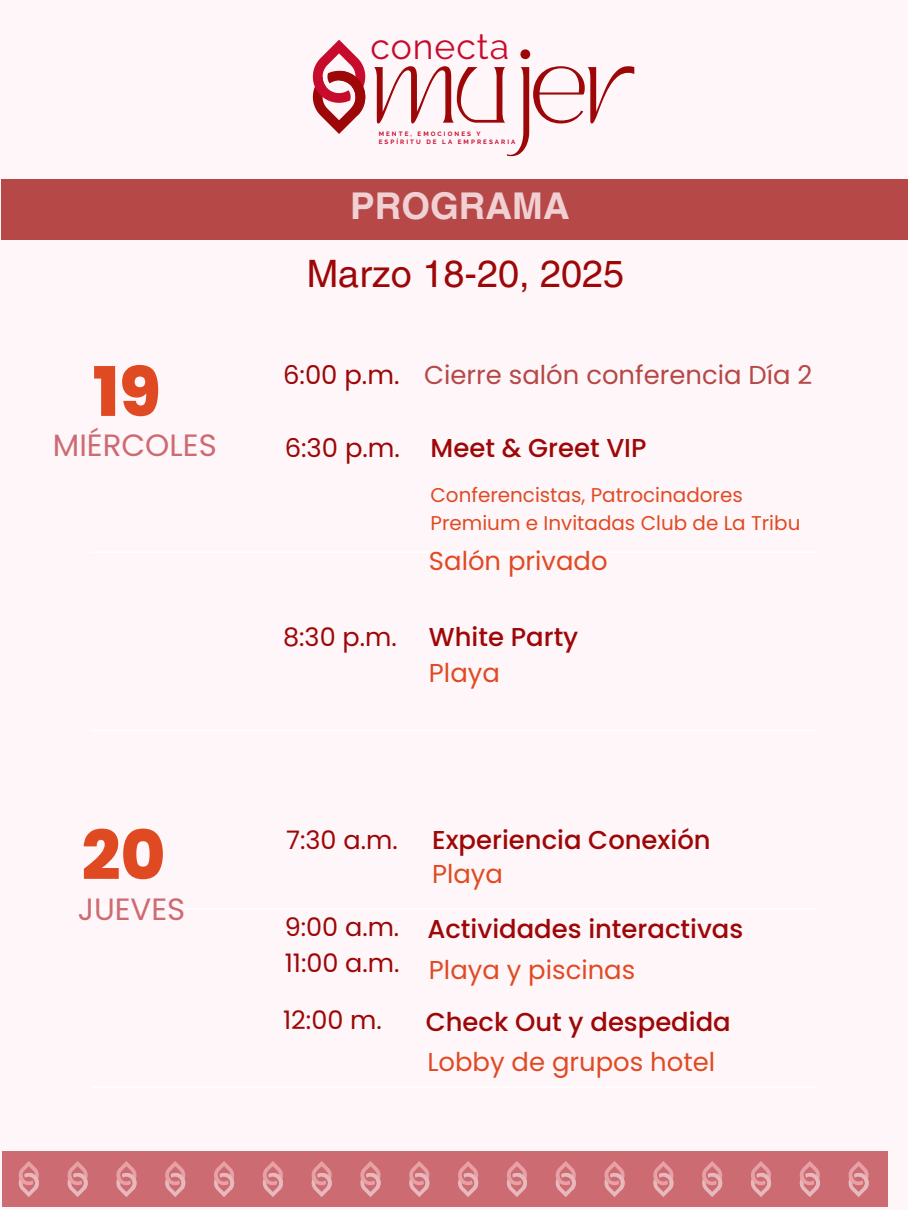
<style>
.page{position:relative;width:908px;height:1210px;background:#fff}
.page>*{position:absolute;margin:0;border:0;box-sizing:border-box;transform-origin:0 0}
.t1{font:83.54px "TANMIGNON DISPLAY";letter-spacing:-.05em;color:#9d0707}
.t2{font:800 68.25px "Poppins";color:#e04a23}
.t3{font:37.8px "Helvetica LT Pro";color:#9d0707}
.t4{font:700 36.89px "Helvetica LT Pro";color:#f1d0d4}
.t5{font:35.45px "Raleway";letter-spacing:.025em;color:#c60b2c}
.t6{font:30.8px "Poppins";color:#cd6b72}
.t7{font:500 25.87px "Poppins";color:#9d0707}
.t8{font:25.87px "Poppins";color:#e04a23}
.t9{font:25.87px "Poppins";color:#b64847}
.t10{font:25.87px "Poppins";color:#9d0707}
.t11{font:25.52px/35.7px "Poppins";color:#9d0707}
.t12{font:19.91px/27.8px "Poppins";color:#e04a23}
.t13{font:700 6.23px/8.3px "Raleway";letter-spacing:.33em;color:#c60b2c}
</style>
<div class="page">
<div style="left:0;top:0;width:907px;height:1210px;background:#fff6f9"></div>
<hr style="left:91px;top:551px;width:725px;height:2px;background:#fff">
<hr style="left:91px;top:730px;width:725px;height:1px;background:#fff">
<hr style="left:91px;top:908px;width:725px;height:1px;background:#fff">
<hr style="left:91px;top:1086px;width:725px;height:1px;background:#fff">
<div style="left:2px;top:179px;width:905px;height:61px;background:#b64847"></div>
<div style="left:2px;top:1151px;width:885px;height:55px;background:#cd6b72"></div>
<svg style="left:848px;top:1161px;width:20px;height:36px"></svg>
<svg style="left:799px;top:1161px;width:20px;height:36px"></svg>
<svg style="left:751px;top:1161px;width:19px;height:36px"></svg>
<svg style="left:702px;top:1161px;width:20px;height:36px"></svg>
<svg style="left:653px;top:1161px;width:20px;height:36px"></svg>
<svg style="left:604px;top:1161px;width:20px;height:36px"></svg>
<svg style="left:555px;top:1161px;width:20px;height:36px"></svg>
<svg style="left:507px;top:1161px;width:20px;height:36px"></svg>
<svg style="left:458px;top:1161px;width:20px;height:36px"></svg>
<svg style="left:409px;top:1161px;width:20px;height:36px"></svg>
<svg style="left:360px;top:1161px;width:20px;height:36px"></svg>
<svg style="left:311px;top:1161px;width:20px;height:36px"></svg>
<svg style="left:263px;top:1161px;width:20px;height:36px"></svg>
<svg style="left:214px;top:1161px;width:20px;height:36px"></svg>
<svg style="left:165px;top:1161px;width:20px;height:36px"></svg>
<svg style="left:116px;top:1161px;width:20px;height:36px"></svg>
<svg style="left:67px;top:1161px;width:21px;height:36px"></svg>
<svg style="left:19px;top:1161px;width:20px;height:36px"></svg>
<svg style="left:313px;top:40px;width:52px;height:94px"></svg>
<h5 class="t2" style="left:93px;top:344px;width:69px">19</h5>
<p class="t6" style="left:53px;top:423px;width:165px">MIÉRCOLES</p>
<h4 class="t2" style="left:82px;top:808px;width:85px">20</h4>
<h5 class="t6" style="left:78px;top:887px;width:109px">JUEVES</h5>
<h5 class="t5" style="left:370px;top:26px;width:140px">conecta</h5>
<h5 class="t1" style="left:371px;top:38px;width:266px">MUJER</h5>
<h4 class="t13" style="left:426px;top:129px;width:46px;text-indent:-9px">E M O C I O N E S<br>D E</h4>
<h4 class="t13" style="left:378px;top:129px;width:44px">M E N T E ,<br>E S P Í R I T U</h4>
<h4 class="t13" style="left:476px;top:129px;width:6px">Y</h4>
<h4 class="t13" style="left:442px;top:137px;width:11px">L A</h4>
<h4 class="t13" style="left:457px;top:137px;width:59px">E M PRESARI A</h4>
<p class="t4" style="left:350px;top:192px;width:221px">PROGRAMA</p>
<h2 class="t3" style="left:307px;top:259px;width:319px">Marzo 18-20, 2025</h2>
<h5 class="t10" style="left:283px;top:357px;width:118px">6:00 p.m.</h5>
<h4 class="t9" style="left:424px;top:357px;width:389px">Cierre salón conferencia Día 2</h4>
<h1 class="t10" style="left:284px;top:430px;width:117px">6:30 p.m.</h1>
<p class="t7" style="left:430px;top:430px;width:217px">Meet &amp; Greet VIP</p>
<h2 class="t12" style="left:430px;top:481px;width:371px">Conferencistas, Patrocinadores<br>Premium e Invitadas Club de La Tribu</h2>
<h5 class="t8" style="left:429px;top:542px;width:180px">Salón privado</h5>
<h5 class="t11" style="left:283px;top:619px;width:115px">8:30 p.m.</h5>
<h3 class="t7" style="left:429px;top:619px;width:151px">White Party</h3>
<h5 class="t8" style="left:429px;top:654px;width:72px">Playa</h5>
<h5 class="t11" style="left:286px;top:822px;width:113px">7:30 a.m.</h5>
<h4 class="t7" style="left:432px;top:822px;width:280px">Experiencia Conexión</h4>
<h6 class="t11" style="left:284px;top:909px;width:116px">9:00 a.m.<br>11:00 a.m.</h6>
<p class="t8" style="left:432px;top:855px;width:72px">Playa</p>
<h5 class="t7" style="left:427px;top:910px;width:317px">Actividades interactivas</h5>
<h4 class="t8" style="left:429px;top:951px;width:208px">Playa y piscinas</h4>
<h5 class="t11" style="left:283px;top:1002px;width:100px">12:00 m.</h5>
<h3 class="t7" style="left:425px;top:1003px;width:306px">Check Out y despedida</h3>
<h5 class="t8" style="left:427px;top:1044px;width:289px">Lobby de grupos hotel</h5>
</div>
